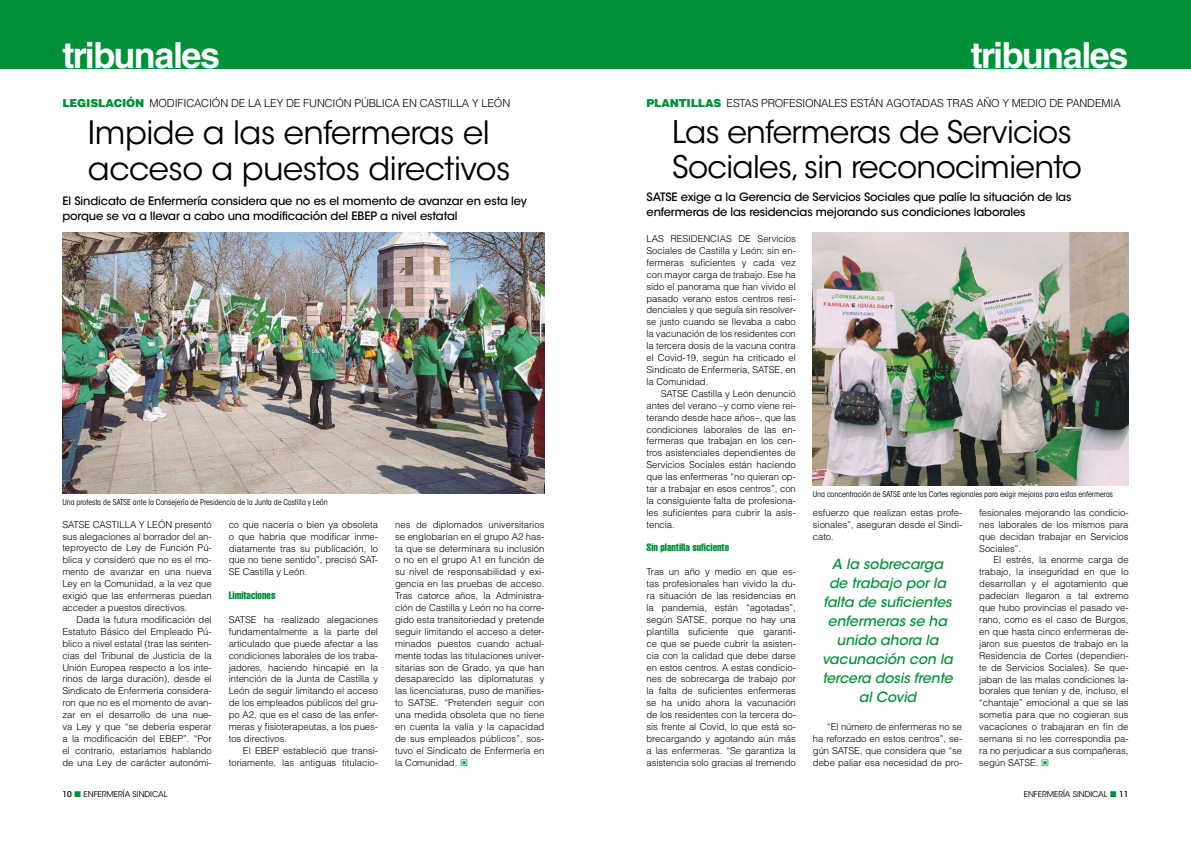
<style>
.page{position:relative;width:1191px;height:842px;background:#fff}
.page>*{position:absolute;margin:0;border:0;box-sizing:border-box;transform-origin:0 0}
.t1{font:700 36px "Helvetica LT Std";letter-spacing:-.04em;color:#fff}
.t2{font:32px/36px "ITC Avant Garde Std";letter-spacing:-.015em;color:#000}
.t3{font:31px/35px "ITC Avant Garde Std";letter-spacing:-.02em;color:#000}
.t4{font:italic 500 14px/19px "ITC Avant Garde Std";letter-spacing:-.005em;color:#009037;text-align:center}
.t5{font:500 11.5px/15px "ITC Avant Garde Std";letter-spacing:-.015em;color:#000}
.t6{font:300 11px "Helvetica LT Std";letter-spacing:-.015em;color:#000}
.t7{font:10.5px "Helvetica LT Std Comp";color:#009037}
.t8{font:300 9.5px/11.9px "Helvetica LT Std";letter-spacing:-.005em;color:#000;text-align:justify}
.t9{font:condensed 8px "ITC Avant Garde Std";color:#000}
.t10{font:8px "ITC Avant Garde Std";letter-spacing:-.005em;color:#000}
.t11{font:500 8px "ITC Avant Garde Std";color:#000}
.s1{font-weight:900;color:#009037}
</style>
<div class="page">
<div style="left:0;top:0;width:1191px;height:68px;background:#009037"></div>
<img style="left:62px;top:232px;width:482px;height:261px">
<img style="left:813px;top:232px;width:315px;height:254px">
<h1 class="t1" style="left:62px;top:34px;width:159px">tribunales</h1>
<h1 class="t1" style="left:970px;top:34px;width:159px">tribunales</h1>
<p class="t6" style="left:62px;top:96px;width:449px"><span class="s1">LEGISLACIÓN</span> MODIFICACIÓN DE LA LEY DE FUNCIÓN PÚBLICA EN CASTILLA Y LEÓN</p>
<h2 class="t2" style="left:88px;top:115px;width:424px">Impide a las enfermeras el acceso a puestos directivos</h2>
<p class="t6" style="left:646px;top:96px;width:476px"><span class="s1">PLANTILLAS</span> ESTAS PROFESIONALES ESTÁN AGOTADAS TRAS AÑO Y MEDIO DE PANDEMIA</p>
<h3 class="t3" style="left:672px;top:115px;width:411px">Las enfermeras de Servicios<br>Sociales, sin reconocimiento</h3>
<p class="t5" style="left:62px;top:193px;width:466px">El Sindicato de Enfermería considera que no es el momento de avanzar en esta ley porque se va a llevar a cabo una modificación del EBEP a nivel estatal</p>
<p class="t5" style="left:646px;top:190px;width:426px">SATSE exige a la Gerencia de Servicios Sociales que palíe la situación de las enfermeras de las residencias mejorando sus condiciones laborales</p>
<p class="t9" style="left:62px;top:497px;width:267px">Una protesta de SATSE ante la Consejería de Presidencia de la Junta de Castilla y León</p>
<p class="t8" style="left:62px;top:518px;width:151px">SATSE CASTILLA Y LEÓN presentó sus alegaciones al borrador del an&shy;teproyecto de Ley de Función Pú&shy;blica y consideró que no es el mo&shy;mento de avanzar en una nueva Ley en la Comunidad, a la vez que exigió que las enfermeras puedan acceder a puestos directivos.</p>
<p class="t8" style="left:62px;top:613px;width:151px;text-indent:14px">Dada la futura modificación del Estatuto Básico del Empleado Pú&shy;blico a nivel estatal (tras las senten&shy;cias del Tribunal de Justicia de la Unión Europea respecto a los inte&shy;rinos de larga duración), desde el Sindicato de Enfermería considera&shy;ron que no es el momento de avan&shy;zar en el desarrollo de una nue&shy;va Ley y que “se debería esperar a la modificación del EBEP”. “Por el contrario, estaríamos hablando de una Ley de carácter autonómi-</p>
<p class="t11" style="left:62px;top:789px;width:11px">10</p>
<p class="t10" style="left:84px;top:789px;width:85px">ENFERMERÍA SINDICAL</p>
<p class="t8" style="left:229px;top:518px;width:151px">co que nacería o bien ya obsoleta o que habría que modificar inme&shy;diatamente tras su publicación, lo que no tiene sentido”, precisó SAT-SE Castilla y León.</p>
<p class="t7" style="left:229px;top:589px;width:48px">Limitaciones</p>
<p class="t8" style="left:229px;top:613px;width:151px">SATSE ha realizado alegaciones fundamentalmente a la parte del articulado que puede afectar a las condiciones laborales de los traba&shy;jadores, haciendo hincapié en la intención de la Junta de Castilla y León de seguir limitando el acceso de los empleados públicos del gru&shy;po A2, que es el caso de las enfer&shy;meras y fisioterapeutas, a los pues&shy;tos directivos.</p>
<p class="t8" style="left:229px;top:744px;width:151px;text-align:right">El EBEP estableció que transi&shy;toriamente, las antiguas titulacio-</p>
<p class="t8" style="left:395px;top:518px;width:151px">nes de diplomados universitarios se englobarían en el grupo A2 has&shy;ta que se determinara su inclusión o no en el grupo A1 en función de su nivel de responsabilidad y exi&shy;gencia en las pruebas de acceso.<br>Tras catorce años, la Administra&shy;ción de Castilla y León no ha corre&shy;gido esta transitoriedad y pretende seguir limitando el acceso a deter&shy;minados puestos cuando actual&shy;mente todas las titulaciones univer&shy;sitarias son de Grado, ya que han desaparecido las diplomaturas y las licenciaturas, puso de manifies&shy;to SATSE. “Pretenden seguir con una medida obsoleta que no tiene en cuenta la valía y la capacidad de sus empleados públicos”, sos&shy;tuvo el Sindicato de Enfermería en la Comunidad.</p>
<p class="t8" style="left:646px;top:233px;width:151px">LAS RESIDENCIAS DE Servicios Sociales de Castilla y León: sin en&shy;fermeras suficientes y cada vez con mayor carga de trabajo. Ese ha sido el panorama que han vivido el pasado verano estos centros resi&shy;denciales y que seguía sin resolver&shy;se justo cuando se llevaba a cabo la vacunación de los residentes con la tercera dosis de la vacuna contra el Covid-19, según ha criticado el Sindicato de Enfermería, SATSE, en la Comunidad.</p>
<p class="t8" style="left:646px;top:387px;width:151px;text-indent:14px">SATSE Castilla y León denunció antes del verano –y como viene rei&shy;terando desde hace años–, que las condiciones laborales de las en&shy;fermeras que trabajan en los cen&shy;tros asistenciales dependientes de Servicios Sociales están haciendo que las enfermeras “no quieran op&shy;tar a trabajar en esos centros”, con la consiguiente falta de profesiona&shy;les suficientes para cubrir la asis&shy;tencia.</p>
<p class="t7" style="left:646px;top:541px;width:84px">Sin plantilla suficiente</p>
<p class="t8" style="left:646px;top:566px;width:151px">Tras un año y medio en que es&shy;tas profesionales han vivido la du&shy;ra situación de las residencias en la pandemia, están “agotadas”, según SATSE, porque no hay una plantilla suficiente que garanti&shy;ce que se puede cubrir la asisten&shy;cia con la calidad que debe darse en estos centros. A estas condicio&shy;nes de sobrecarga de trabajo por la falta de suficientes enfermeras se ha unido ahora la vacunación de los residentes con la tercera do&shy;sis frente al Covid, lo que está so&shy;brecargando y agotando aún más a las enfermeras. “Se garantiza la asistencia solo gracias al tremendo</p>
<p class="t9" style="left:813px;top:489px;width:302px">Una concentración de SATSE ante las Cortes regionales para exigir mejoras para estas enfermeras</p>
<p class="t8" style="left:813px;top:506px;width:151px">esfuerzo que realizan estas profe&shy;sionales”, aseguran desde el Sindi&shy;cato.</p>
<h3 class="t4" style="left:822px;top:555px;width:132px">A la sobrecarga de trabajo por la falta de suficientes enfermeras se ha unido ahora la vacunación con la tercera dosis frente al Covid</h3>
<p class="t8" style="left:813px;top:721px;width:151px;text-indent:14px">“El número de enfermeras no se ha reforzado en estos centros”, se&shy;gún SATSE, que considera que “se debe paliar esa necesidad de pro-</p>
<p class="t8" style="left:979px;top:506px;width:151px">fesionales mejorando las condicio&shy;nes laborales de los mismos para que decidan trabajar en Servicios Sociales”.</p>
<p class="t8" style="left:979px;top:554px;width:151px;text-indent:14px">El estrés, la enorme carga de trabajo, la inseguridad en que lo desarrollan y el agotamiento que padecían llegaron a tal extremo que hubo provincias el pasado ve&shy;rano, como es el caso de Burgos, en que hasta cinco enfermeras de&shy;jaron sus puestos de trabajo en la Residencia de Cortes (dependien&shy;te de Servicios Sociales). Se que&shy;jaban de las malas condiciones la&shy;borales que tenían y de, incluso, el “chantaje” emocional a que se las sometía para que no cogieran sus vacaciones o trabajaran en fin de semana si no les correspondía pa&shy;ra no perjudicar a sus compañeras, según SATSE.</p>
<p class="t10" style="left:1023px;top:789px;width:85px">ENFERMERÍA SINDICAL</p>
<p class="t11" style="left:1119px;top:789px;width:11px">11</p>
</div>
